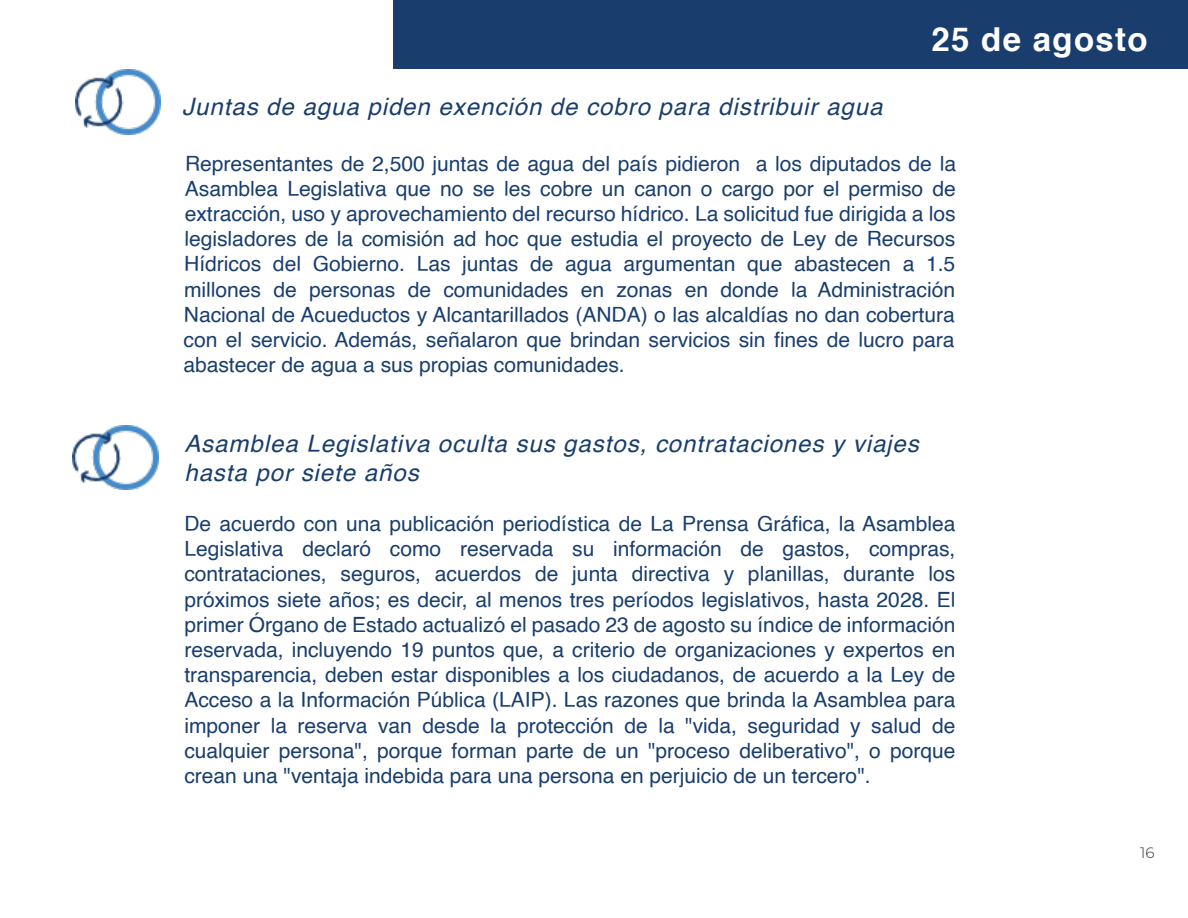
<style>
.page{position:relative;width:1188px;height:918px;background:#fff}
.page>*{position:absolute;margin:0;border:0;box-sizing:border-box;transform-origin:0 0}
.t1{font:700 33px "Helvetica";letter-spacing:.04em;color:#fff}
.t2{font:italic 24px/28.8px "Helvetica";letter-spacing:.04em;color:#193e6d}
.t3{font:21px/25.2px "Helvetica";letter-spacing:-.005em;color:#193e6d;text-align:justify}
.t4{font:300 15px "Montserrat";color:#333}
</style>
<div class="page">
<img style="left:75px;top:70px;width:85px;height:64px">
<img style="left:73px;top:425px;width:85px;height:65px">
<div style="left:393px;top:0;width:795px;height:69px;background:#193e6d"></div>
<p class="t2" style="left:182px;top:94px;width:702px">Juntas de agua piden exención de cobro para distribuir agua</p>
<h1 class="t1" style="left:931px;top:27px;width:218px">25 de agosto</h1>
<p class="t3" style="left:183px;top:152px;width:774px">Representantes de 2,500 juntas de agua del país pidieron a los diputados de la Asamblea Legislativa que no se les cobre un canon o cargo por el permiso de extracción, uso y aprovechamiento del recurso hídrico. La solicitud fue dirigida a los legisladores de la comisión ad hoc que estudia el proyecto de Ley de Recursos Hídricos del Gobierno. Las juntas de agua argumentan que abastecen a 1.5 millones de personas de comunidades en zonas en donde la Administración Nacional de Acueductos y Alcantarillados (ANDA) o las alcaldías no dan cobertura con el servicio. Además, señalaron que brindan servicios sin fines de lucro para abastecer de agua a sus propias comunidades.</p>
<p class="t2" style="left:184px;top:431px;width:736px">Asamblea Legislativa oculta sus gastos, contrataciones y viajes hasta por siete años</p>
<p class="t3" style="left:184px;top:512px;width:773px">De acuerdo con una publicación periodística de La Prensa Gráfica, la Asamblea Legislativa declaró como reservada su información de gastos, compras, contrataciones, seguros, acuerdos de junta directiva y planillas, durante los próximos siete años; es decir, al menos tres períodos legislativos, hasta 2028. El primer Órgano de Estado actualizó el pasado 23 de agosto su índice de información reservada, incluyendo 19 puntos que, a criterio de organizaciones y expertos en transparencia, deben estar disponibles a los ciudadanos, de acuerdo a la Ley de Acceso a la Información Pública (LAIP). Las razones que brinda la Asamblea para imponer la reserva van desde la protección de la "vida, seguridad y salud de cualquier persona", porque forman parte de un "proceso deliberativo", o porque crean una "ventaja indebida para una persona en perjuicio de un tercero".</p>
<p class="t4" style="left:1140px;top:844px;width:16px">16</p>
</div>
